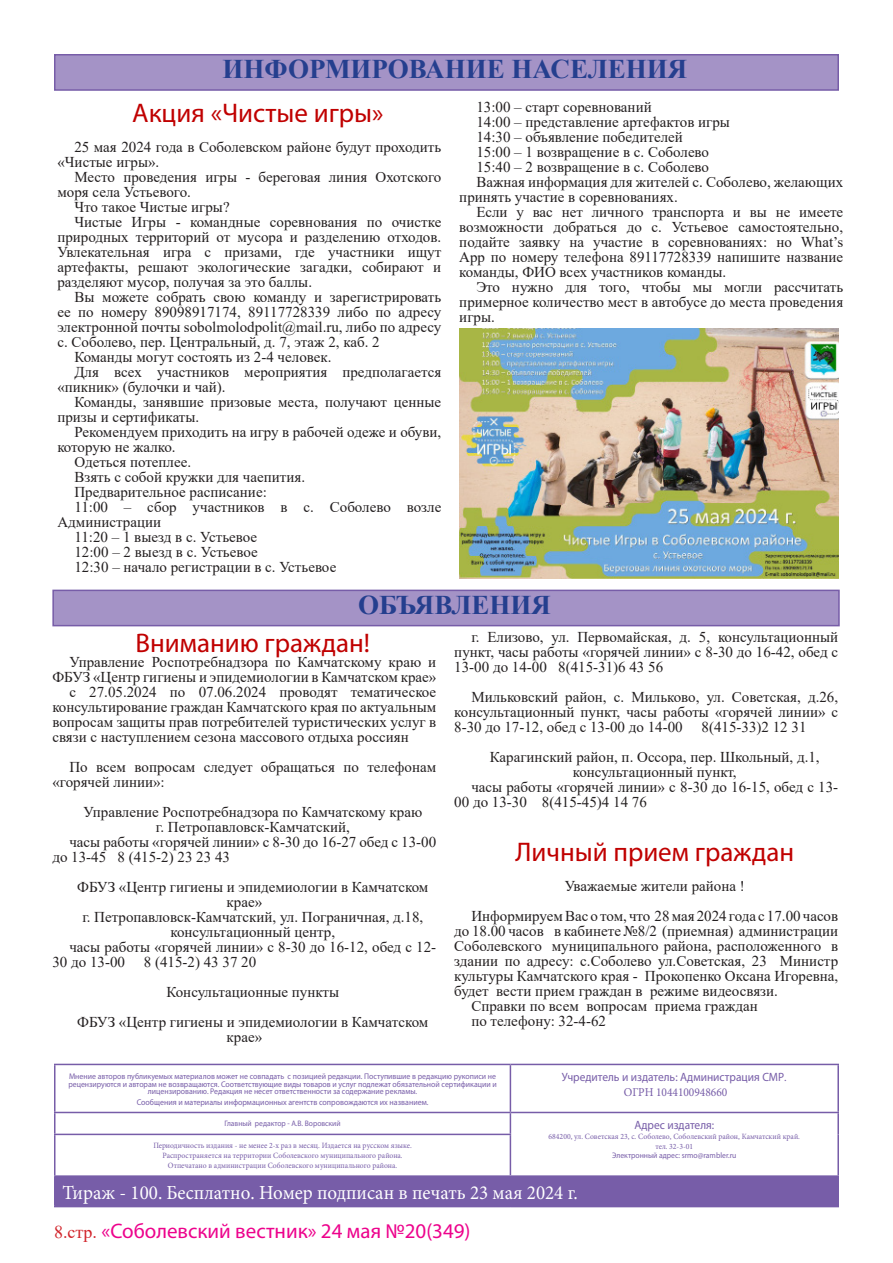
<style>
.page{position:relative;width:893px;height:1263px;background:#fff}
.page>*{position:absolute;margin:0;border:0;box-sizing:border-box;transform-origin:0 0}
.t1{font:27px "Myriad Pro";color:#c00000}
.Основной_абзац{font:700 27px "Times New Roman";color:#253f8e}
.t2{font:21px "Myriad Pro";color:#ed028c}
.t3{font:19.95px "Minion Pro";color:#fff;scale:.95 1}
.t4{font:15px/15px "Times New Roman";color:#231f20}
.t5{font:12px "Myriad Pro";color:#775da8;scale:.95 1}
.t6{font:12px "Minion Pro";color:#775da8;scale:.95 1}
.t7{font:8.4px "Myriad Pro";color:#775da8;scale:.95 1}
.t8{font:8.25px/7.9px "Myriad Pro";color:#775da8;text-align:center;scale:.95 1}
.t9{font:8.1px "Minion Pro";color:#775da8;scale:.95 1}
.t10{font:8.1px "Myriad Pro";color:#775da8;scale:.95 1}
.t11{font:7.95px "Myriad Pro";color:#775da8;scale:.95 1}
.s1{font-family:"Minion Pro"}
.s2{font-family:"Times New Roman";font-size:18px;color:#d1232a}
</style>
<div class="page">
<div style="left:55px;top:55px;width:783px;height:35px;background:#a493c6"></div>
<div style="left:54px;top:54px;width:785px;height:37px;border:2px solid #775da8"></div>
<svg style="left:56px;top:1065px;width:781px;height:110px"></svg>
<div style="left:55px;top:1176px;width:783px;height:30px;background:#775da8"></div>
<hr style="left:510px;top:1065px;width:1px;height:47px;background:#775da8">
<hr style="left:54px;top:1112px;width:456px;height:1px;background:#775da8">
<hr style="left:510px;top:1112px;width:329px;height:1px;background:#775da8">
<svg style="left:510px;top:1113px;width:1px;height:21px"></svg>
<hr style="left:54px;top:1134px;width:457px;height:1px;background:#775da8">
<hr style="left:510px;top:1135px;width:1px;height:40px;background:#775da8">
<hr style="left:54px;top:1177px;width:2px;height:29px;background:#775da8">
<hr style="left:837px;top:1177px;width:2px;height:29px;background:#775da8">
<hr style="left:54px;top:1206px;width:456px;height:1px;background:#775da8">
<hr style="left:510px;top:1206px;width:329px;height:1px;background:#775da8">
<hr style="left:54px;top:1064px;width:456px;height:1px;background:#775da8">
<hr style="left:54px;top:1065px;width:2px;height:47px;background:#775da8">
<hr style="left:510px;top:1064px;width:329px;height:1px;background:#775da8">
<hr style="left:837px;top:1065px;width:2px;height:47px;background:#775da8">
<hr style="left:54px;top:1113px;width:2px;height:21px;background:#775da8">
<hr style="left:837px;top:1113px;width:2px;height:21px;background:#775da8">
<hr style="left:837px;top:1134px;width:2px;height:41px;background:#775da8">
<hr style="left:510px;top:1175px;width:329px;height:2px;background:#775da8">
<hr style="left:54px;top:1135px;width:2px;height:40px;background:#775da8">
<hr style="left:54px;top:1175px;width:456px;height:2px;background:#775da8">
<img style="left:459px;top:328px;width:379px;height:250px">
<div style="left:53px;top:590px;width:786px;height:36px;background:#a493c6"></div>
<div style="left:52px;top:590px;width:788px;height:36px;border:2px solid #775da8"></div>
<p class="Основной_абзац" style="left:223px;top:50px;width:466px">ИНФОРМИРОВАНИЕ НАСЕЛЕНИЯ</p>
<p class="t1" style="left:132px;top:97px;width:253px">Акция «Чистые игры»</p>
<p class="t4" style="left:57px;top:139px;width:385px;text-indent:17px">25 мая 2024 года в Соболевском районе будут проходить «Чистые игры».</p>
<p class="t4" style="left:57px;top:169px;width:385px;text-indent:17px">Место проведения игры - береговая линия Охотского моря села Устьевого.</p>
<p class="t4" style="left:74px;top:199px;width:157px">Что такое Чистые игры?</p>
<p class="t4" style="left:57px;top:214px;width:385px;text-align:justify;text-indent:17px">Чистые Игры - командные соревнования по очистке природных территорий от мусора и разделению отходов.<br>Увлекательная игра с призами, где участники ищут артефакты, решают экологические загадки, собирают и разделяют мусор, получая за это баллы.</p>
<p class="t4" style="left:57px;top:289px;width:385px;text-align:justify;text-indent:17px">Вы можете собрать свою команду и зарегистрировать ее по номеру 89098917174, 89117728339 либо по адресу электронной почты sobolmolodpolit@mail.ru, либо по адресу с. Соболево, пер. Центральный, д. 7, этаж 2, каб. 2</p>
<p class="t4" style="left:74px;top:349px;width:259px">Команды могут состоять из 2-4 человек.</p>
<p class="t4" style="left:57px;top:364px;width:385px;text-indent:17px">Для всех участников мероприятия предполагается «пикник» (булочки и чай).</p>
<p class="t4" style="left:57px;top:394px;width:385px;text-indent:17px">Команды, занявшие призовые места, получают ценные призы и сертификаты.</p>
<p class="t4" style="left:57px;top:424px;width:385px;text-indent:17px">Рекомендуем приходить на игру в рабочей одеже и обуви, которую не жалко.</p>
<p class="t4" style="left:74px;top:454px;width:118px">Одеться потеплее.</p>
<p class="t4" style="left:74px;top:469px;width:232px">Взять с собой кружки для чаепития.</p>
<p class="t4" style="left:74px;top:484px;width:194px">Предварительное расписание:</p>
<p class="t4" style="left:57px;top:499px;width:385px;text-indent:17px">11:00 – сбор участников в с. Соболево возле<br>Администрации</p>
<p class="t4" style="left:74px;top:529px;width:184px">11:20 – 1 выезд в с. Устьевое</p>
<p class="t4" style="left:74px;top:544px;width:185px">12:00 – 2 выезд в с. Устьевое</p>
<p class="t4" style="left:74px;top:559px;width:263px">12:30 – начало регистрации в с. Устьевое</p>
<p class="t4" style="left:476px;top:99px;width:177px">13:00 – старт соревнований</p>
<p class="t4" style="left:476px;top:114px;width:255px">14:00 – представление артефактов игры</p>
<p class="t4" style="left:476px;top:129px;width:208px">14:30 – объявление победителей</p>
<p class="t4" style="left:476px;top:144px;width:234px">15:00 – 1 возвращение в с. Соболево</p>
<p class="t4" style="left:476px;top:159px;width:234px">15:40 – 2 возвращение в с. Соболево</p>
<p class="t4" style="left:459px;top:174px;width:385px;text-indent:17px">Важная информация для жителей с. Соболево, желающих принять участие в соревнованиях.</p>
<p class="t4" style="left:459px;top:204px;width:385px;text-align:justify;text-indent:17px">Если у вас нет личного транспорта и вы не имеете возможности добраться до с. Устьевое самостоятельно, подайте заявку на участие в соревнованиях: но What’s App по номеру телефона 89117728339 напишите название команды, ФИО всех участников команды.</p>
<p class="t4" style="left:459px;top:279px;width:385px;text-align:justify;text-indent:17px">Это нужно для того, чтобы мы могли рассчитать примерное количество мест в автобусе до места проведения игры.</p>
<p class="Основной_абзац" style="left:358px;top:585px;width:194px">ОБЪЯВЛЕНИЯ</p>
<p class="t1" style="left:136px;top:626px;width:236px">Вниманию граждан!</p>
<p class="t4" style="left:52px;top:654px;width:385px;text-align:right">Управление Роспотребнадзора по Камчатскому краю и<br>ФБУЗ «Центр гигиены и эпидемиологии в Камчатском крае»</p>
<p class="t4" style="left:52px;top:684px;width:385px;text-align:justify;text-indent:17px">с 27.05.2024 по 07.06.2024 проводят тематическое консультирование граждан Камчатского края по актуальным вопросам защиты прав потребителей туристических услуг в связи с наступлением сезона массового отдыха россиян</p>
<p class="t4" style="left:52px;top:759px;width:385px;text-indent:17px">По всем вопросам следует обращаться по телефонам «горячей линии»:</p>
<p class="t4" style="left:84px;top:804px;width:340px">Управление Роспотребнадзора по Камчатскому краю</p>
<p class="t4" style="left:156px;top:819px;width:195px">г. Петропавловск-Камчатский,</p>
<p class="t4" style="left:52px;top:834px;width:385px;text-indent:17px">часы работы «горячей линии» с 8-30 до 16-27 обед с 13-00 до 13-45 8 (415-2) 23 23 43</p>
<p class="t4" style="left:227px;top:879px;width:203px;text-indent:-149px">ФБУЗ «Центр гигиены и эпидемиологии в Камчатском крае»</p>
<p class="t4" style="left:82px;top:909px;width:342px">г. Петропавловск-Камчатский, ул. Пограничная, д.18,</p>
<p class="t4" style="left:171px;top:924px;width:166px">консультационный центр,</p>
<p class="t4" style="left:52px;top:939px;width:385px;text-indent:17px">часы работы «горячей линии» с 8-30 до 16-12, обед с 12-<br>30 до 13-00</p>
<p class="t4" style="left:144px;top:954px;width:114px">8 (415-2) 43 37 20</p>
<p class="t4" style="left:167px;top:984px;width:174px">Консультационные пункты</p>
<p class="t4" style="left:227px;top:1014px;width:203px;text-indent:-149px">ФБУЗ «Центр гигиены и эпидемиологии в Камчатском крае»</p>
<p class="t4" style="left:454px;top:629px;width:385px;text-align:justify;text-indent:17px">г. Елизово, ул. Первомайская, д. 5, консультационный пункт, часы работы «горячей линии» с 8-30 до 16-42, обед с 13-00 до 14-00 8(415-31)6 43 56</p>
<p class="t4" style="left:454px;top:689px;width:385px;text-align:justify;text-indent:17px">Мильковский район, с. Мильково, ул. Советская, д.26, консультационный пункт, часы работы «горячей линии» с 8-30 до 17-12, обед с 13-00 до 14-00 8(415-33)2 12 31</p>
<p class="t4" style="left:490px;top:749px;width:331px">Карагинский район, п. Оссора, пер. Школьный, д.1,</p>
<p class="t4" style="left:573px;top:764px;width:165px">консультационный пункт,</p>
<p class="t4" style="left:454px;top:779px;width:385px;text-indent:17px">часы работы «горячей линии» с 8-30 до 16-15, обед с 13-<br>00 до 13-30 8(415-45)4 14 76</p>
<p class="t1" style="left:515px;top:835px;width:280px">Личный прием граждан</p>
<p class="t4" style="left:565px;top:878px;width:182px">Уважаемые жители района !</p>
<p class="t4" style="left:454px;top:908px;width:385px;text-align:justify;text-indent:17px">Информируем Вас о том, что 28 мая 2024 года с 17.00 часов до 18.00 часов в кабинете №8/2 (приемная) администрации Соболевского муниципального района, расположенного в здании по адресу: с.Соболево ул.Советская, 23 Министр культуры Камчатского края - Прокопенко Оксана Игоревна, будет вести прием граждан в режиме видеосвязи.</p>
<p class="t4" style="left:471px;top:998px;width:288px">Справки по всем вопросам приема граждан</p>
<p class="t4" style="left:471px;top:1013px;width:136px">по телефону: 32-4-62</p>
<p class="t8" style="left:68px;top:1072px;width:452px">Мнение авторов публикуемых материалов может не совпадать с позицией редакции. Поступившие в редакцию рукописи не рецензируются и авторам не возвращаются. Соответствующие виды товаров и услуг подлежат обязательной сертификации и лицензированию. Редакция не несет ответственности за содержание рекламы.</p>
<p class="t7" style="left:137px;top:1096px;width:309px">Сообщения и материалы информационных агентств сопровождаются их названием.</p>
<p class="t5" style="left:562px;top:1070px;width:238px">Учредитель и издатель: Администрация СМР<span class="s1">.</span></p>
<p class="t6" style="left:624px;top:1084px;width:111px">ОГРН 1044100948660</p>
<p class="t11" style="left:225px;top:1119px;width:124px">Главный редактор - А.В. Воровский</p>
<p class="t5" style="left:634px;top:1118px;width:86px">Адрес издателя:</p>
<p class="t9" style="left:549px;top:1131px;width:266px">684200, ул. Советская 23, с. Соболево, Соболевский район, Камчатский край.</p>
<p class="t9" style="left:655px;top:1141px;width:41px">тел. 32-3-01</p>
<p class="t10" style="left:612px;top:1151px;width:132px">Электронный адрес: srmo@rambler.ru</p>
<p class="t9" style="left:153px;top:1140px;width:274px">Периодичность издания - не менее 2-х раз в месяц. Издается на русском языке.</p>
<p class="t9" style="left:162px;top:1150px;width:254px">Распространяется на территории Соболевского муниципального района.</p>
<p class="t9" style="left:168px;top:1159px;width:243px">Отпечатано в администрации Соболевского муниципального района.</p>
<p class="t3" style="left:62px;top:1179px;width:544px">Тираж - 100. Бесплатно. Номер подписан в печать 23 мая 2024 г.</p>
<h2 class="t2" style="left:54px;top:1218px;width:418px"><span class="s2">8.стр.</span> «Соболевский вестник» 24 мая №20(349)</h2>
</div>
